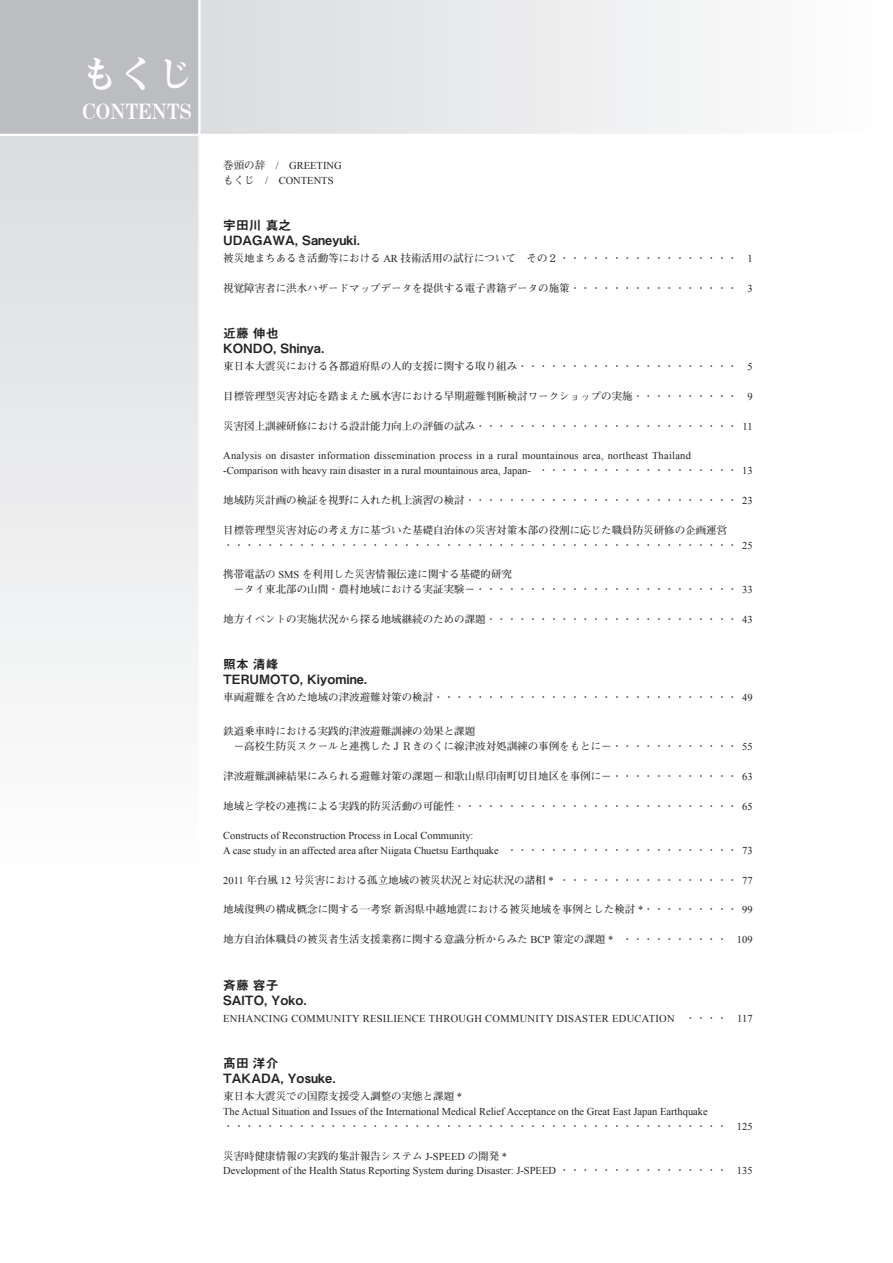
<style>
.page{position:relative;width:893px;height:1263px;background:#fff}
.page>*{position:absolute;margin:0;border:0;box-sizing:border-box;transform-origin:0 0}
.t1{font:37.5px "Midashi Min Pro MA31";color:#fff}
.t2{font:21px "Midashi Min Pro MA31";color:#fff}
.t3{font:12.75px/14.9px "Midashi Go Pro MB31";color:#231f20}
.t4{font:700 10.5px/14.9px "Futo Min A101 Pro";color:#231f20}
.t5{font:10.5px/14.9px "Times New Roman";color:#231f20}
.t6{font:10.5px/14.9px "Times New Roman";letter-spacing:.025em;color:#231f20}
.t7{font:10.5px "Times New Roman";letter-spacing:.03em;color:#231f20}
.s1{font-family:"Futo Min A101 Pro";font-weight:700}
.s2{font-family:"Times New Roman";font-weight:400}
</style>
<div class="page">
<svg style="left:200px;top:0;width:502px;height:134px"></svg>
<svg style="left:0;top:136px;width:198px;height:547px"></svg>
<div style="left:0;top:0;width:199px;height:134px;background:#bcbdc0"></div>
<h1 class="t1" style="left:81px;top:45px;width:114px">もくじ</h1>
<h2 class="t2" style="left:83px;top:95px;width:110px">CONTENTS</h2>
<p class="t5" style="left:223px;top:158px;width:120px"><span class="s1">巻頭の辞</span> / GREETING<span class="s1">もくじ</span> / CONTENTS</p>
<p class="t3" style="left:223px;top:216px;width:138px">宇田川 真之<br>UDAGAWA, Saneyuki.</p>
<p class="t4" style="left:223px;top:249px;width:531px">被災地まちあるき活動等における <span class="s2">AR</span> 技術活用の試行について その２・・・・・・・・・・・・・・・・・ <span class="s2">1</span></p>
<p class="t4" style="left:223px;top:279px;width:531px">視覚障害者に洪水ハザードマップデータを提供する電子書籍データの施策・・・・・・・・・・・・・・・・ <span class="s2">3</span></p>
<p class="t3" style="left:223px;top:325px;width:103px">近藤 伸也<br>KONDO, Shinya.</p>
<p class="t4" style="left:223px;top:358px;width:531px">東日本大震災における各都道府県の人的支援に関する取り組み・・・・・・・・・・・・・・・・・・・・・ <span class="s2">5</span></p>
<p class="t4" style="left:223px;top:387px;width:531px">目標管理型災害対応を踏まえた風水害における早期避難判断検討ワークショップの実施・・・・・・・・・・ <span class="s2">9</span></p>
<p class="t4" style="left:223px;top:417px;width:531px">災害図上訓練研修における設計能力向上の評価の試み・・・・・・・・・・・・・・・・・・・・・・・・・ <span class="s2">11</span></p>
<p class="t6" style="left:223px;top:448px;width:531px">Analysis on disaster information dissemination process in a rural mountainous area, northeast Thailand<br>-Comparison with heavy rain disaster in a rural mountainous area, Japan- <span class="s1">・・・・・・・・・・・・・・・・・・・</span> 13</p>
<p class="t4" style="left:223px;top:491px;width:531px">地域防災計画の検証を視野に入れた机上演習の検討・・・・・・・・・・・・・・・・・・・・・・・・・・ <span class="s2">23</span></p>
<p class="t4" style="left:223px;top:521px;width:531px">目標管理型災害対応の考え方に基づいた基礎自治体の災害対策本部の役割に応じた職員防災研修の企画運営<br>・・・・・・・・・・・・・・・・・・・・・・・・・・・・・・・・・・・・・・・・・・・・・・・・・ <span class="s2">25</span></p>
<p class="t4" style="left:234px;top:566px;width:520px;text-indent:-10px">携帯電話の <span class="s2">SMS</span> を利用した災害情報伝達に関する基礎的研究<br>－タイ東北部の山間・農村地域における実証実験－・・・・・・・・・・・・・・・・・・・・・・・・・ <span class="s2">33</span></p>
<p class="t4" style="left:223px;top:610px;width:531px">地方イベントの実施状況から探る地域継続のための課題・・・・・・・・・・・・・・・・・・・・・・・・ <span class="s2">43</span></p>
<p class="t3" style="left:223px;top:655px;width:146px">照本 清峰<br>TERUMOTO, Kiyomine.</p>
<p class="t4" style="left:223px;top:689px;width:531px">車両避難を含めた地域の津波避難対策の検討・・・・・・・・・・・・・・・・・・・・・・・・・・・・・ <span class="s2">49</span></p>
<p class="t4" style="left:234px;top:723px;width:520px;text-indent:-10px">鉄道乗車時における実践的津波避難訓練の効果と課題<br>－高校生防災スクールと連携したＪＲきのくに線津波対処訓練の事例をもとに－・・・・・・・・・・・・ <span class="s2">55</span></p>
<p class="t4" style="left:223px;top:767px;width:531px">津波避難訓練結果にみられる避難対策の課題－和歌山県印南町切目地区を事例に－・・・・・・・・・・・・ <span class="s2">63</span></p>
<p class="t4" style="left:223px;top:797px;width:531px">地域と学校の連携による実践的防災活動の可能性・・・・・・・・・・・・・・・・・・・・・・・・・・・ <span class="s2">65</span></p>
<p class="t5" style="left:223px;top:828px;width:531px">Constructs of Reconstruction Process in Local Community:<br>A case study in an affected area after Niigata Chuetsu Earthquake <span class="s1">・・・・・・・・・・・・・・・・・・・・・・</span> 73</p>
<p class="t4" style="left:223px;top:871px;width:531px"><span class="s2">2011</span> 年台風 <span class="s2">12</span> 号災害における孤立地域の被災状況と対応状況の諸相 <span class="s2">*</span> ・・・・・・・・・・・・・・・・・ <span class="s2">77</span></p>
<p class="t4" style="left:223px;top:901px;width:531px">地域復興の構成概念に関する一考察新潟県中越地震における被災地域を事例とした検討 <span class="s2">*</span>・・・・・・・・・ <span class="s2">99</span></p>
<p class="t4" style="left:223px;top:930px;width:531px">地方自治体職員の被災者生活支援業務に関する意識分析からみた <span class="s2">BCP</span> 策定の課題 <span class="s2">*</span> ・・・・・・・・・・ <span class="s2">109</span></p>
<p class="t3" style="left:223px;top:976px;width:85px">斉藤 容子<br>SAITO, Yoko.</p>
<p class="t7" style="left:223px;top:1011px;width:531px">ENHANCING COMMUNITY RESILIENCE THROUGH COMMUNITY DISASTER EDUCATION <span class="s1">・・・・</span> 117</p>
<p class="t3" style="left:223px;top:1054px;width:114px">髙田 洋介<br>TAKADA, Yosuke.</p>
<p class="t4" style="left:223px;top:1087px;width:240px">東日本大震災での国際支援受入調整の実態と課題 <span class="s2">*</span></p>
<p class="t5" style="left:223px;top:1104px;width:486px">The Actual Situation and Issues of the International Medical Relief Acceptance on the Great East Japan Earthquake</p>
<p class="t4" style="left:223px;top:1117px;width:531px">・・・・・・・・・・・・・・・・・・・・・・・・・・・・・・・・・・・・・・・・・・・・・・・・ <span class="s2">125</span></p>
<p class="t4" style="left:223px;top:1147px;width:285px">災害時健康情報の実践的集計報告システム <span class="s2">J-SPEED</span> の開発 <span class="s2">*</span></p>
<p class="t5" style="left:223px;top:1163px;width:531px">Development of the Health Status Reporting System during Disaster: J-SPEED <span class="s1">・・・・・・・・・・・・・・・・</span> 135</p>
</div>
